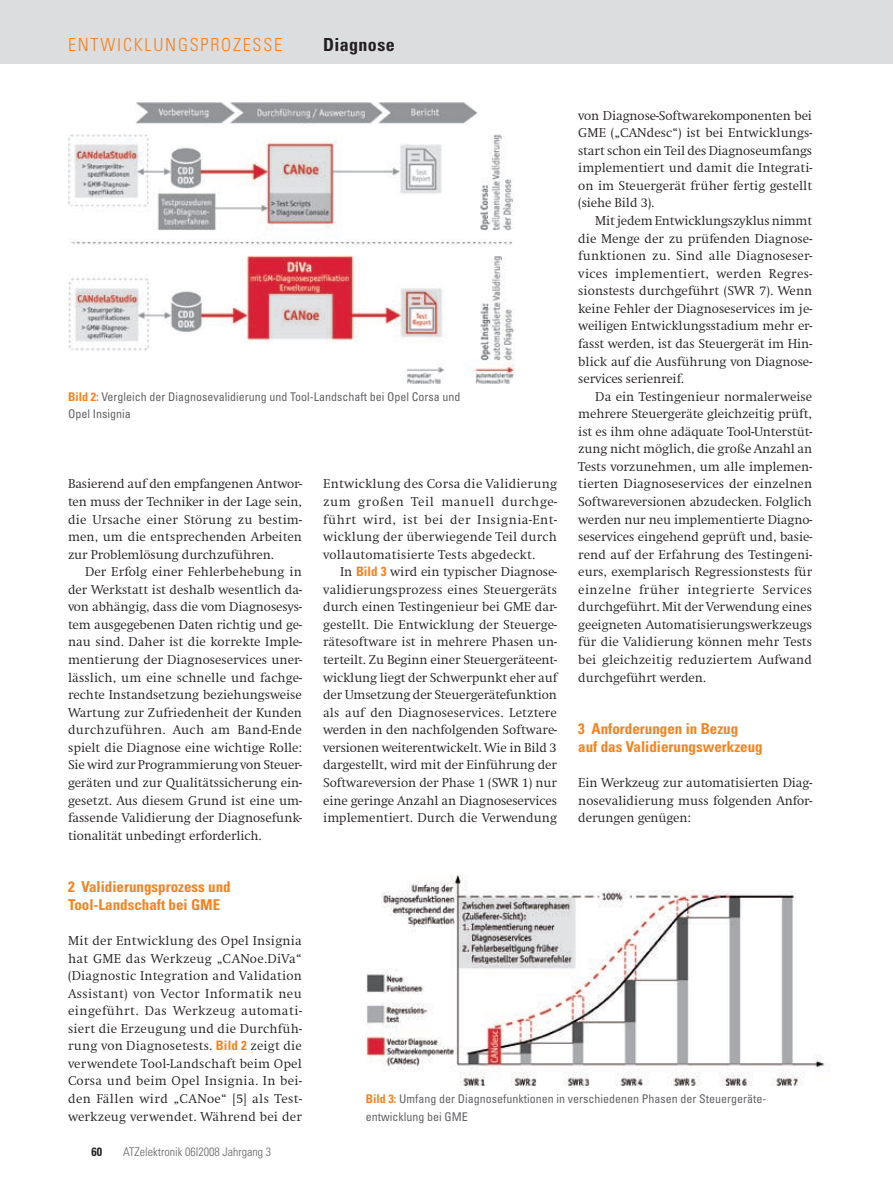
<style>
.page{position:relative;width:893px;height:1187px;background:#fff}
.page>*{position:absolute;margin:0;border:0;box-sizing:border-box;transform-origin:0 0}
.t1{font:300 condensed 18px "Univers LT Std";letter-spacing:.1em;color:#f58220}
.t2{font:700 condensed 18px "Univers LT Std";letter-spacing:.02em;color:#231f20}
.t3{font:700 condensed 15px/17.5px "Univers LT Std";color:#f58220}
.t4{font:300 13.05px/17.5px "Swift LT Pro";color:#231f20;text-align:justify}
.t5{font:condensed 12px/17.5px "Univers LT Std";color:#636366}
.t6{font:300 condensed 12px "Univers LT Std";color:#636366}
.t7{font:700 condensed 12px "Univers LT Std";color:#231f20}
.s1{font-weight:700;color:#f58220}
.s2{font-family:"Univers LT Std";font-weight:700;font-stretch:condensed;color:#f58220}
</style>
<div class="page">
<div style="left:0;top:0;width:893px;height:64px;background:#dcdddf"></div>
<img style="left:68px;top:102px;width:446px;height:281px">
<img style="left:366px;top:875px;width:459px;height:210px">
<h1 class="t1" style="left:68px;top:34px;width:214px">ENTWICKLUNGSPROZESSE</h1>
<h1 class="t2" style="left:323px;top:34px;width:73px">Diagnose</h1>
<p class="t4" style="left:578px;top:107px;width:235px">von Diagnose-Softwarekomponenten bei GME („CANdesc“) ist bei Entwicklungs&shy;start schon ein Teil des Diagnoseumfangs implementiert und damit die Integrati&shy;on im Steuergerät früher fertig gestellt (siehe Bild 3).</p>
<p class="t4" style="left:578px;top:212px;width:235px;text-indent:17px">Mit jedem Entwicklungszyklus nimmt die Menge der zu prüfenden Diagnose&shy;funktionen zu. Sind alle Diagnoseser&shy;vices implementiert, werden Regres&shy;sionstests durchgeführt (SWR 7). Wenn keine Fehler der Diagnoseservices im je&shy;weiligen Entwicklungsstadium mehr er&shy;fasst werden, ist das Steuergerät im Hin&shy;blick auf die Ausführung von Diagnose&shy;services serienreif.</p>
<p class="t4" style="left:578px;top:387px;width:235px;text-indent:17px">Da ein Testingenieur normalerweise mehrere Steuergeräte gleichzeitig prüft, ist es ihm ohne adäquate Tool-Unterstüt&shy;zung nicht möglich, die große Anzahl an Tests vorzunehmen, um alle implemen&shy;tierten Diagnoseservices der einzelnen Softwareversionen abzudecken. Folglich werden nur neu implementierte Diagno&shy;seservices eingehend geprüft und, basie&shy;rend auf der Erfahrung des Testingeni&shy;eurs, exemplarisch Regressionstests für einzelne früher integrierte Services durchgeführt. Mit der Verwendung eines geeigneten Automatisierungswerkzeugs für die Validierung können mehr Tests bei gleichzeitig reduziertem Aufwand durchgeführt werden.</p>
<p class="t3" style="left:578px;top:720px;width:186px">3 Anforderungen in Bezug<br>auf das Validierungswerkzeug</p>
<p class="t4" style="left:578px;top:774px;width:235px">Ein Werkzeug zur automatisierten Diag&shy;nosevalidierung muss folgenden Anfor&shy;derungen genügen:</p>
<p class="t5" style="left:68px;top:387px;width:394px"><span class="s1">Bild 2:</span> Vergleich der Diagnosevalidierung und Tool-Landschaft bei Opel Corsa und<br>Opel Insignia</p>
<p class="t4" style="left:68px;top:475px;width:235px">Basierend auf den empfangenen Antwor&shy;ten muss der Techniker in der Lage sein, die Ursache einer Störung zu bestim&shy;men, um die entsprechenden Arbeiten zur Problemlösung durchzuführen.</p>
<p class="t4" style="left:68px;top:563px;width:235px;text-indent:17px">Der Erfolg einer Fehlerbehebung in der Werkstatt ist deshalb wesentlich da&shy;von abhängig, dass die vom Diagnosesys&shy;tem ausgegebenen Daten richtig und ge&shy;nau sind. Daher ist die korrekte Imple&shy;mentierung der Diagnoseservices uner&shy;lässlich, um eine schnelle und fachge&shy;rechte Instandsetzung beziehungsweise Wartung zur Zufriedenheit der Kunden durchzuführen. Auch am Band-Ende spielt die Diag-nose eine wichtige Rolle:<br>Sie wird zur Programmierung von Steuer&shy;geräten und zur Qualitätssicherung ein&shy;gesetzt. Aus diesem Grund ist eine um&shy;fassende Validierung der Diagnosefunk&shy;tionalität unbedingt erforderlich.</p>
<p class="t3" style="left:68px;top:878px;width:164px">2 Validierungsprozess und<br>Tool-Landschaft bei GME</p>
<p class="t4" style="left:68px;top:931px;width:235px">Mit der Entwicklung des Opel Insignia hat GME das Werkzeug „CANoe.DiVa“ (Diagnostic Integration and Validation Assistant) von Vector Informatik neu eingeführt. Das Werkzeug automati&shy;siert die Erzeugung und die Durchfüh&shy;rung von Diagnosetests. <span class="s2">Bild 2</span> zeigt die verwendete Tool-Landschaft beim Opel Corsa und beim Opel Insignia. In bei&shy;den Fällen wird „CANoe“ [5] als Test&shy;werkzeug verwendet. Während bei der</p>
<p class="t4" style="left:323px;top:475px;width:235px">Entwicklung des Corsa die Validierung zum großen Teil manuell durchge&shy;führt wird, ist bei der Insignia-Ent&shy;wicklung der überwiegende Teil durch vollautomatisierte Tests abgedeckt.</p>
<p class="t4" style="left:323px;top:563px;width:235px;text-indent:17px">In <span class="s2">Bild 3</span> wird ein typischer Diagnose&shy;validierungsprozess eines Steuergeräts durch einen Testingenieur bei GME dar&shy;gestellt. Die Entwicklung der Steuerge&shy;rätesoftware ist in mehrere Phasen un&shy;terteilt. Zu Beginn einer Steuergeräteent&shy;wicklung liegt der Schwerpunkt eher auf der Umsetzung der Steuergerätefunktion als auf den Diagnoseservices. Letztere werden in den nachfolgenden Software&shy;versionen weiterentwickelt. Wie in Bild 3 dargestellt, wird mit der Einführung der Softwareversion der Phase 1 (SWR 1) nur eine geringe Anzahl an Diagnoseservices implementiert. Durch die Verwendung</p>
<p class="t5" style="left:366px;top:1089px;width:401px"><span class="s1">Bild 3:</span> Umfang der Diagnosefunktionen in verschiedenen Phasen der Steuergeräte&shy;entwicklung bei GME</p>
<p class="t7" style="left:91px;top:1143px;width:12px">60</p>
<p class="t6" style="left:123px;top:1144px;width:149px">ATZELEKTRONIK 06I2008 JAHRGANG 3</p>
</div>
